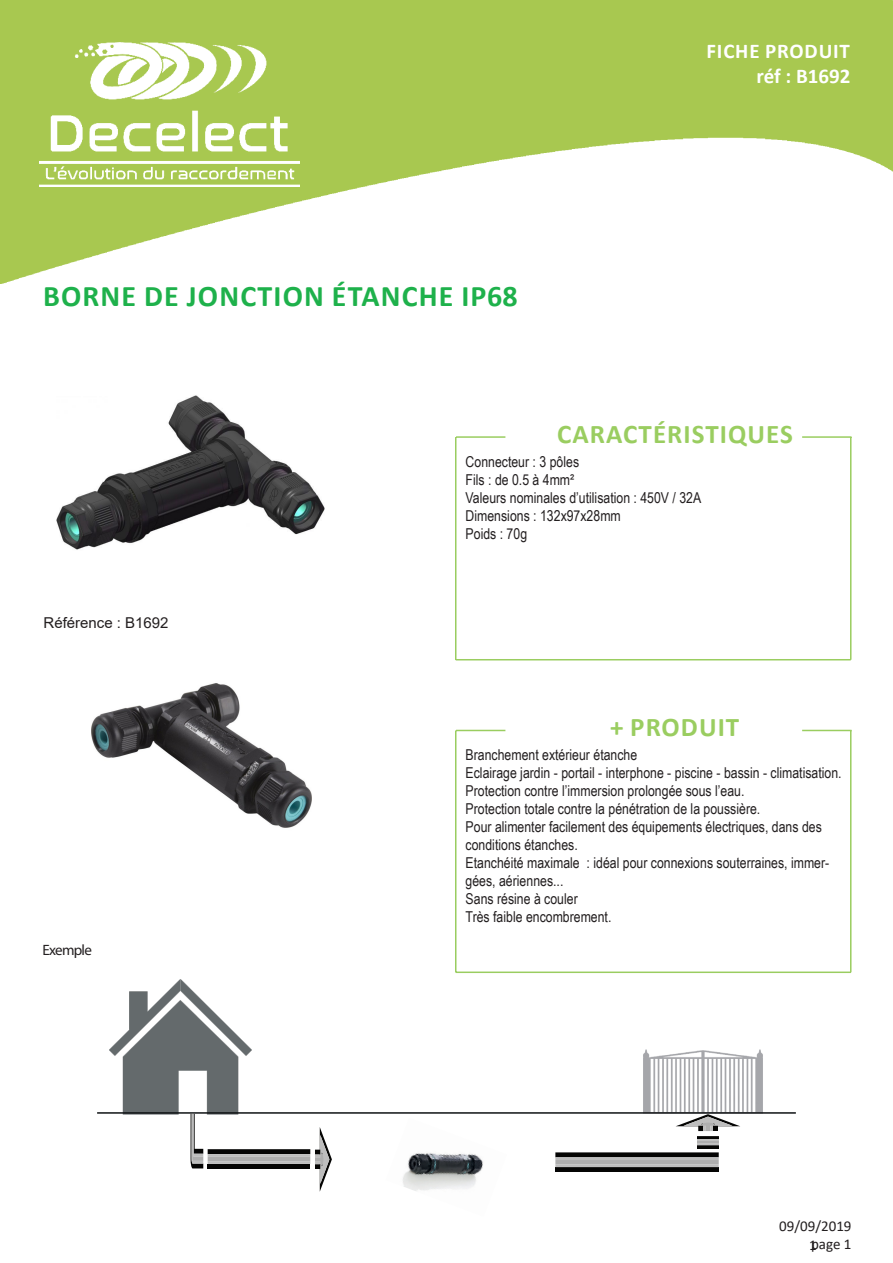
<style>
.page{position:relative;width:893px;height:1263px;background:#fff}
.page>*{position:absolute;margin:0;border:0;box-sizing:border-box;transform-origin:0 0}
.t1{font:700 30px "Calibri";letter-spacing:.04em;color:#1eb14b}
.t2{font:700 27px "Calibri";letter-spacing:.04em;color:#9acd60}
.t3{font:700 21px/25.2px "Calibri";letter-spacing:.04em;color:#fff;text-align:right}
.t4{font:15px/18px "Arial Narrow";color:#231f20}
.t5{font:15px/18px "Calibri";color:#231f20;text-align:right}
.t6{font:15px "Arial";color:#231f20}
.t7{font:15px "Myriad Pro";letter-spacing:-.045em;color:#231f20}
</style>
<div class="page">
<img style="left:0;top:0;width:893px;height:283px">
<img style="left:39px;top:43px;width:261px;height:143px">
<img style="left:56px;top:395px;width:269px;height:155px">
<img style="left:92px;top:683px;width:220px;height:145px">
<img style="left:110px;top:980px;width:142px;height:142px">
<img style="left:643px;top:1049px;width:120px;height:63px">
<hr style="left:97px;top:1112px;width:699px;height:2px;background:#101315">
<img style="left:403px;top:1153px;width:80px;height:38px">
<svg style="left:191px;top:1114px;width:141px;height:78px"></svg>
<div style="left:555px;top:1167px;width:164px;height:5px;background:#050504"></div>
<svg style="left:555px;top:1152px;width:164px;height:15px;background:#838382"></svg>
<hr style="left:697px;top:1145px;width:22px;height:3px;background:#050504">
<svg style="left:676px;top:1114px;width:64px;height:31px"></svg>
<hr style="left:456px;top:659px;width:395px;height:1px;background:#9acd60">
<hr style="left:850px;top:437px;width:1px;height:223px;background:#9acd60">
<hr style="left:455px;top:437px;width:1px;height:223px;background:#9acd60">
<hr style="left:456px;top:436px;width:49px;height:2px;background:#9acd60">
<hr style="left:802px;top:436px;width:49px;height:2px;background:#9acd60">
<hr style="left:456px;top:971px;width:395px;height:2px;background:#9acd60">
<hr style="left:850px;top:730px;width:1px;height:242px;background:#9acd60">
<hr style="left:455px;top:730px;width:1px;height:242px;background:#9acd60">
<hr style="left:456px;top:730px;width:49px;height:1px;background:#9acd60">
<hr style="left:802px;top:730px;width:49px;height:1px;background:#9acd60">
<h3 class="t3" style="left:706px;top:38px;width:145px">FICHE PRODUIT réf : B1692</h3>
<h1 class="t1" style="left:43px;top:275px;width:476px">BORNE DE JONCTION ÉTANCHE IP68</h1>
<h2 class="t2" style="left:557px;top:415px;width:237px">CARACTÉRISTIQUES</h2>
<p class="t6" style="left:44px;top:612px;width:127px">Référence : B1692</p>
<p class="t7" style="left:43px;top:941px;width:51px">Exemple</p>
<p class="t4" style="left:466px;top:452px;width:237px">Connecteur : 3 pôles<br>Fils : de 0.5 à 4mm²<br>Valeurs nominales d’utilisation : 450V / 32A<br>Dimensions : 132x97x28mm<br>Poids : 70g</p>
<h2 class="t2" style="left:610px;top:708px;width:131px">+ PRODUIT</h2>
<p class="t4" style="left:466px;top:745px;width:377px">Branchement extérieur étanche<br>Eclairage jardin - portail - interphone - piscine - bassin - climatisation.<br>Protection contre l’immersion prolongée sous l’eau.<br>Protection totale contre la pénétration de la poussière.<br>Pour alimenter facilement des équipements électriques, dans des conditions étanches.<br>Etanchéité maximale : idéal pour connexions souterraines, immer&shy;gées, aériennes...<br>Sans résine à couler<br>Très faible encombrement.</p>
<p class="t5" style="left:779px;top:1217px;width:74px">09/09/2019 page 1</p>
<p class="t5" style="left:809px;top:1235px;width:9px">1</p>
</div>
